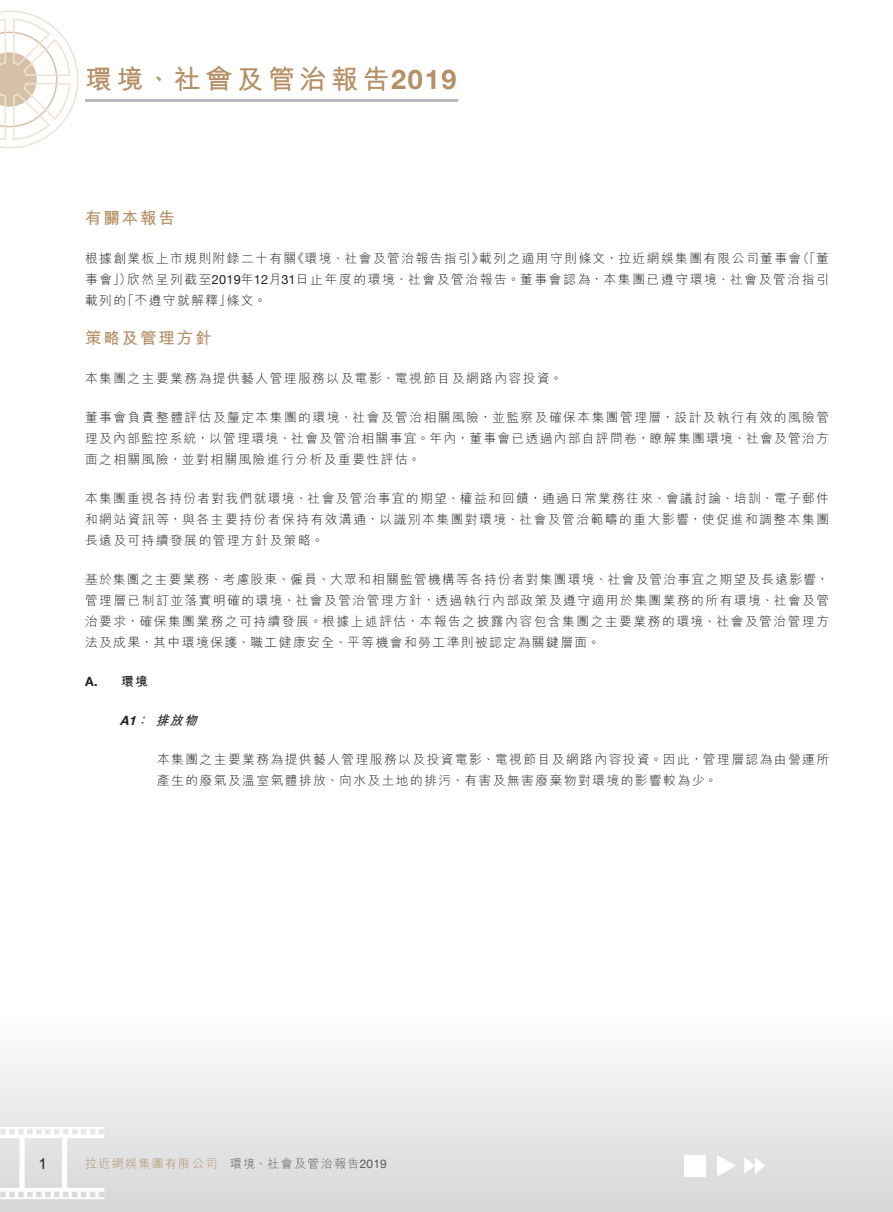
<style>
.page{position:relative;width:893px;height:1212px;background:#fff}
.page>*{position:absolute;margin:0;border:0;box-sizing:border-box;transform-origin:0 0}
.t1{font:700 27px "M Hei HK";letter-spacing:.165em;color:#b68f64}
._03_H1{font:700 16.5px "M Hei HK";letter-spacing:.115em;color:#b68f64}
.t2{font:15px "Arial";color:#231f20}
._01_Body_Text{font:300 12.75px/21px "M Hei HK";letter-spacing:.115em;color:#231f20;text-align:justify}
._13_____P4{font:300 12.75px/21px "M Hei HK";letter-spacing:.115em;color:#231f20}
._05_____H3{font:italic 700 12.75px "M Hei HK";color:#231f20}
._04___H2{font:700 12.75px "Helvetica Neue";color:#231f20}
.t3{font:300 12px "M Hei HK";letter-spacing:.115em;color:#b68f64}
.s1{font-family:"Helvetica Neue"}
.s2{font-family:"Helvetica Neue";font-weight:400}
.s3{font-family:"M Hei HK"}
.s4{color:#57585a}
.s5{font-family:"Helvetica Neue";font-weight:400;color:#57585a}
</style>
<div class="page">
<hr style="left:85px;top:99px;width:373px;height:3px;background:#b8b9bc">
<div style="left:0;top:1009px;width:893px;height:203px;background:linear-gradient(to bottom,#feffff,#d5d6d8)"></div>
<svg style="left:0;top:10px;width:79px;height:139px"></svg>
<svg style="left:717px;top:1155px;width:19px;height:21px"></svg>
<svg style="left:744px;top:1157px;width:21px;height:17px"></svg>
<div style="left:684px;top:1155px;width:22px;height:21px;background:#fff"></div>
<svg style="left:0;top:1127px;width:104px;height:72px"></svg>
<h1 class="t1" style="left:85px;top:60px;width:373px">環境、社會及管治報告<span class="s1">2019</span></h1>
<p class="_03_H1" style="left:85px;top:206px;width:92px">有關本報告</p>
<p class="_01_Body_Text" style="left:85px;top:248px;width:745px">根據創業板上市規則附錄二十有關《環境、社會及管治報告指引》載列之適用守則條文，拉近網娛集團有限公司董事會（「董事會」）欣然呈列截至<span class="s2">2019</span>年<span class="s2">12</span>月<span class="s2">31</span>日止年度的環境、社會及管治報告。董事會認為，本集團已遵守環境、社會及管治指引載列的「不遵守就解釋」條文。</p>
<p class="_03_H1" style="left:85px;top:326px;width:128px">策略及管理方針</p>
<p class="_01_Body_Text" style="left:85px;top:368px;width:479px">本集團之主要業務為提供藝人管理服務以及電影、電視節目及網路內容投資。</p>
<p class="_01_Body_Text" style="left:85px;top:407px;width:746px">董事會負責整體評估及釐定本集團的環境、社會及管治相關風險，並監察及確保本集團管理層，設計及執行有效的風險管理及內部監控系統，以管理環境、社會及管治相關事宜。年內，董事會已透過內部自評問卷，瞭解集團環境、社會及管治方面之相關風險，並對相關風險進行分析及重要性評估。</p>
<p class="_01_Body_Text" style="left:85px;top:488px;width:746px">本集團重視各持份者對我們就環境、社會及管治事宜的期望、權益和回饋，通過日常業務往來、會議討論、培訓、電子郵件和網站資訊等，與各主要持份者保持有效溝通，以識別本集團對環境、社會及管治範疇的重大影響，使促進和調整本集團長遠及可持續發展的管理方針及策略。</p>
<p class="_01_Body_Text" style="left:85px;top:569px;width:746px">基於集團之主要業務、考慮股東、僱員、大眾和相關監管機構等各持份者對集團環境、社會及管治事宜之期望及長遠影響，管理層已制訂並落實明確的環境、社會及管治管理方針，透過執行內部政策及遵守適用於集團業務的所有環境、社會及管治要求，確保集團業務之可持續發展。根據上述評估，本報告之披露內容包含集團之主要業務的環境、社會及管治管理方法及成果，其中環境保護、職工健康安全、平等機會和勞工準則被認定為關鍵層面。</p>
<p class="_04___H2" style="left:85px;top:671px;width:64px">A. <span class="s3">環境</span></p>
<p class="_05_____H3" style="left:120px;top:711px;width:83px"><span class="s1">A1</span>：排放物</p>
<p class="_13_____P4" style="left:157px;top:749px;width:674px">本集團之主要業務為提供藝人管理服務以及投資電影、電視節目及網路內容投資。因此，管理層認為由營運所產生的廢氣及溫室氣體排放、向水及土地的排污、有害及無害廢棄物對環境的影響較為少。</p>
<p class="t2" style="left:38px;top:1153px;width:10px">1</p>
<p class="t3" style="left:85px;top:1158px;width:303px">拉近網娛集團有限公司 <span class="s4">環境、社會及管治報告</span><span class="s5">2019</span></p>
</div>
